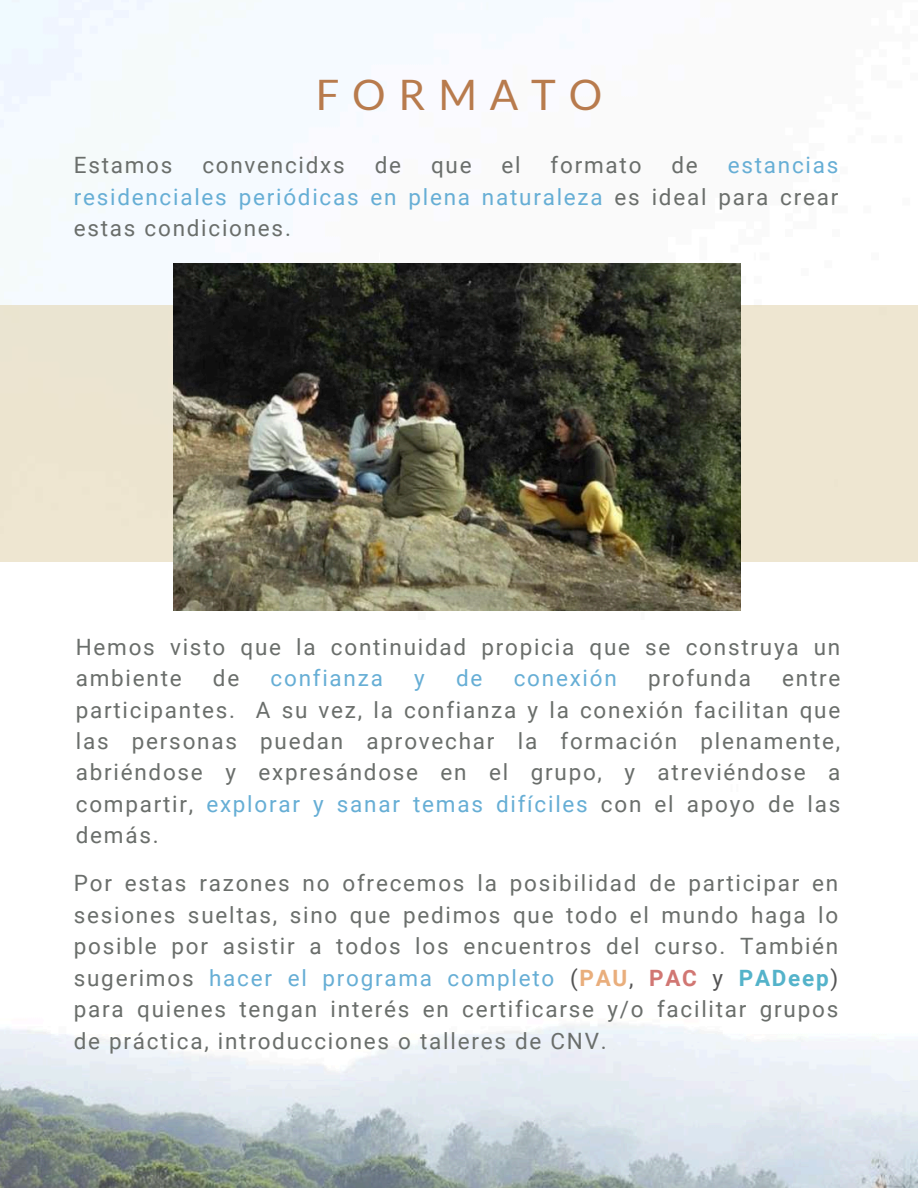
<style>
.page{position:relative;width:918px;height:1188px;background:#fff}
.page>*{position:absolute;margin:0;border:0;box-sizing:border-box;transform-origin:0 0}
.t1{font:42px "Lato";letter-spacing:.305em;color:#b87b4d}
.t2{font:22.5px/31.3px "Roboto";letter-spacing:.08em;color:#6a6e6b;text-align:justify}
.t3{font:22.5px/31.3px "Roboto";letter-spacing:.08em;color:#66aed5;text-align:justify}
.s1{color:#6a6e6b}
.s2{color:#66aed5}
.s3{color:#545454}
.s4{font-weight:700;color:#e9ae7c}
.s5{font-weight:700;color:#d17773}
.s6{font-weight:700;color:#54b3ca}
</style>
<div class="page">
<img style="left:0;top:0;width:918px;height:1188px">
<div style="left:0;top:306px;width:918px;height:256px;background:#eee6d1"></div>
<img style="left:173px;top:263px;width:567px;height:348px">
<h1 class="t1" style="left:316px;top:68px;width:288px">FORMATO</h1>
<p class="t2" style="left:74px;top:150px;width:100px">Estamos</p>
<p class="t2" style="left:202px;top:150px;width:144px">convencidxs</p>
<p class="t2" style="left:375px;top:150px;width:28px">de</p>
<p class="t2" style="left:431px;top:150px;width:42px">que</p>
<p class="t2" style="left:502px;top:150px;width:21px">el</p>
<p class="t2" style="left:551px;top:150px;width:92px">formato</p>
<p class="t2" style="left:671px;top:150px;width:28px">de</p>
<p class="t3" style="left:74px;top:150px;width:766px;text-indent:654px">estancias residenciales periódicas en plena naturaleza <span class="s1">es ideal para crear estas condiciones.</span></p>
<p class="t2" style="left:76px;top:632px;width:766px">Hemos visto que la continuidad propicia que se construya un ambiente</p>
<p class="t2" style="left:213px;top:663px;width:28px">de</p>
<p class="t3" style="left:271px;top:663px;width:114px">confianza</p>
<p class="t3" style="left:414px;top:663px;width:12px">y</p>
<p class="t3" style="left:456px;top:663px;width:28px">de</p>
<p class="t3" style="left:514px;top:663px;width:105px">conexión</p>
<p class="t2" style="left:648px;top:663px;width:104px">profunda</p>
<p class="t2" style="left:76px;top:663px;width:766px;text-indent:706px">entre participantes. A su vez, la confianza y la conexión facilitan que las personas puedan aprovechar la formación plenamente, abriéndose y expresándose en el grupo, y atreviéndose a compartir, <span class="s2">explorar y sanar temas difíciles</span> con el apoyo de las demás.</p>
<p class="t2" style="left:74px;top:868px;width:766px">Por estas razones no ofrecemos la posibilidad de participar en sesiones sueltas, sino que pedimos que todo el mundo haga lo posible por asistir a todos los encuentros del curso. También sugerimos <span class="s2">hacer el programa completo</span> <span class="s3">(</span><span class="s4">PAU</span><span class="s3">,</span> <span class="s5">PAC</span> <span class="s3">y</span> <span class="s6">PADeep</span><span class="s3">) </span>para quienes tengan interés en certificarse y/o facilitar grupos de práctica, introducciones o talleres de CNV.</p>
</div>
